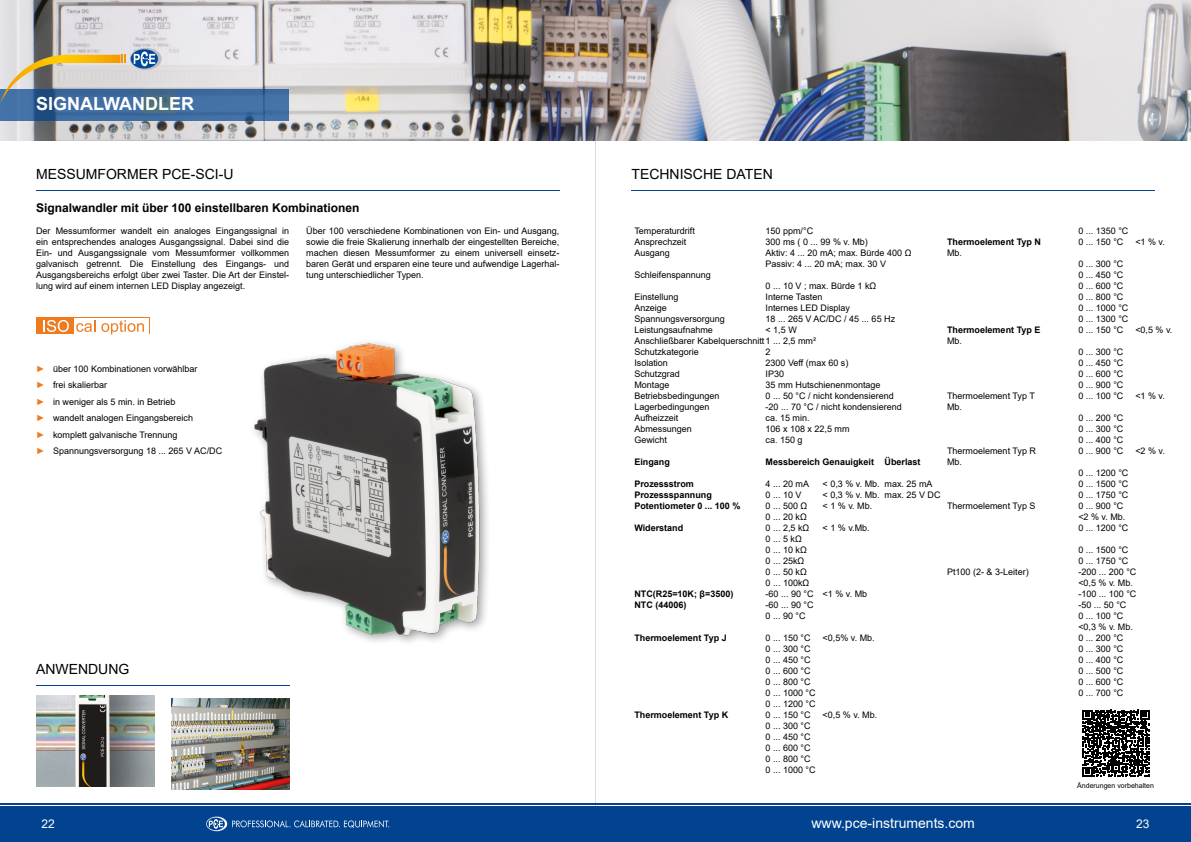
<style>
.page{position:relative;width:1191px;height:842px;background:#fff}
.page>*{position:absolute;margin:0;border:0;box-sizing:border-box;transform-origin:0 0}
.t1{font:700 18px "Arial";color:#fff}
.t2{font:14px "Arial";color:#000}
.t3{font:14px "Arial";color:#fff}
.t4{font:700 12px "Arial";color:#000}
.t5{font:12px "Arial";color:#fff}
.t6{font:9px/11px "Arial";color:#000}
.t7{font:700 9px "Arial";color:#000}
.t8{font:7px "Arial";color:#000}
.s1{color:#ef7b20}
</style>
<div class="page">
<hr style="left:595px;top:0;width:1px;height:842px;background:#dadada">
<div style="left:0;top:806px;width:1191px;height:36px;background:#01438f"></div>
<hr style="left:0;top:803px;width:1191px;height:1px;background:#01438f">
<hr style="left:631px;top:190px;width:524px;height:1px;background:#01438f">
<hr style="left:36px;top:190px;width:523px;height:1px;background:#01438f">
<div style="left:36px;top:317px;width:113px;height:17px;background:#ef7b20"></div>
<div style="left:74px;top:318px;width:75px;height:16px;background:#fff"></div>
<svg style="left:43px;top:320px;width:26px;height:12px"></svg>
<svg style="left:76px;top:320px;width:19px;height:12px"></svg>
<svg style="left:101px;top:320px;width:43px;height:14px"></svg>
<hr style="left:36px;top:685px;width:253px;height:1px;background:#01438f">
<svg style="left:206px;top:817px;width:183px;height:14px"></svg>
<img style="left:171px;top:698px;width:118px;height:92px">
<img style="left:0;top:0;width:1191px;height:140px">
<img style="left:36px;top:695px;width:118px;height:92px">
<img style="left:254px;top:342px;width:234px;height:301px">
<svg style="left:0;top:89px;width:289px;height:31px;background:#3f6c9d"></svg>
<svg style="left:1082px;top:710px;width:67px;height:67px"></svg>
<svg style="left:130px;top:48px;width:32px;height:22px"></svg>
<svg style="left:131px;top:49px;width:27px;height:20px"></svg>
<svg style="left:134px;top:51px;width:21px;height:16px"></svg>
<svg style="left:0;top:55px;width:126px;height:49px;background:#a3a79e"></svg>
<h1 class="t1" style="left:36px;top:91px;width:159px">SIGNALWANDLER</h1>
<h2 class="t2" style="left:36px;top:164px;width:199px">MESSUMFORMER PCE-SCI-U</h2>
<h3 class="t4" style="left:36px;top:199px;width:325px">Signalwandler mit über 100 einstellbaren Kombinationen</h3>
<p class="t6" style="left:36px;top:225px;width:255px;text-align:justify">Der Messumformer wandelt ein analoges Eingangssignal in ein entsprechendes analoges Ausgangssignal. Dabei sind die Ein- und Ausgangssignale vom Messumformer vollkommen galvanisch getrennt. Die Einstellung des Eingangs- und Ausgangsbereichs erfolgt über zwei Taster. Die Art der Einstel&shy;lung wird auf einem internen LED Display angezeigt.</p>
<p class="t6" style="left:306px;top:225px;width:255px;text-align:justify">Über 100 verschiedene Kombinationen von Ein- und Ausgang, sowie die freie Skalierung innerhalb der eingestellten Bereiche, machen diesen Messumformer zu einem universell einsetz&shy;baren Gerät und ersparen eine teure und aufwendige Lagerhal&shy;tung unterschiedlicher Typen.</p>
<p class="t6" style="left:36px;top:360px;width:188px;line-height:16.5px"><span class="s1">►</span> über 100 Kombinationen vorwählbar<br><span class="s1">►</span> frei skalierbar<br><span class="s1">►</span> in weniger als 5 min. in Betrieb<br><span class="s1">►</span> wandelt analogen Eingangsbereich<br><span class="s1">►</span> komplett galvanische Trennung<br><span class="s1">►</span> Spannungsversorgung 18 ... 265 V AC/DC</p>
<h2 class="t2" style="left:36px;top:659px;width:95px">ANWENDUNG</h2>
<h2 class="t2" style="left:631px;top:164px;width:143px">TECHNISCHE DATEN</h2>
<p class="t6" style="left:1078px;top:225px;width:52px">0 ... 1350 °C</p>
<p class="t6" style="left:634px;top:225px;width:62px">Temperaturdrift</p>
<p class="t6" style="left:765px;top:225px;width:49px">150 ppm/°C</p>
<p class="t6" style="left:634px;top:236px;width:54px">Ansprechzeit</p>
<p class="t6" style="left:765px;top:236px;width:104px">300 ms ( 0 ... 99 % v. Mb)</p>
<p class="t6" style="left:634px;top:247px;width:37px">Ausgang</p>
<p class="t6" style="left:765px;top:247px;width:147px">Aktiv: 4 ... 20 mA; max. Bürde 400 Ω<br>Passiv: 4 ... 20 mA; max. 30 V</p>
<p class="t6" style="left:634px;top:269px;width:78px">Schleifenspannung</p>
<p class="t6" style="left:765px;top:280px;width:112px">0 ... 10 V ; max. Bürde 1 kΩ</p>
<p class="t6" style="left:634px;top:291px;width:46px">Einstellung</p>
<p class="t6" style="left:765px;top:291px;width:58px">Interne Tasten</p>
<p class="t6" style="left:634px;top:302px;width:34px">Anzeige</p>
<p class="t6" style="left:765px;top:302px;width:86px">Internes LED Display</p>
<p class="t6" style="left:634px;top:313px;width:92px">Spannungsversorgung</p>
<p class="t6" style="left:765px;top:313px;width:131px">18 ... 265 V AC/DC / 45 ... 65 Hz</p>
<p class="t6" style="left:634px;top:324px;width:80px">Leistungsaufnahme</p>
<p class="t7" style="left:947px;top:235px;width:95px">Thermoelement Typ N</p>
<p class="t6" style="left:1078px;top:236px;width:47px">0 ... 150 °C</p>
<p class="t6" style="left:1135px;top:236px;width:31px">&lt;1 % v.</p>
<p class="t6" style="left:947px;top:247px;width:17px">Mb.</p>
<p class="t6" style="left:1078px;top:258px;width:52px">0 ... 300 °C<br>0 ... 450 °C<br>0 ... 600 °C<br>0 ... 800 °C<br>0 ... 1000 °C<br>0 ... 1300 °C</p>
<p class="t7" style="left:947px;top:323px;width:95px">Thermoelement Typ E</p>
<p class="t6" style="left:1078px;top:324px;width:47px">0 ... 150 °C</p>
<p class="t6" style="left:1135px;top:324px;width:39px">&lt;0,5 % v.</p>
<p class="t6" style="left:947px;top:335px;width:17px">Mb.</p>
<p class="t6" style="left:1078px;top:346px;width:47px;text-align:justify">0 ... 300 °C 0 ... 450 °C 0 ... 600 °C 0 ... 900 °C</p>
<p class="t6" style="left:947px;top:390px;width:89px">Thermoelement Typ T</p>
<p class="t6" style="left:1078px;top:390px;width:47px">0 ... 100 °C</p>
<p class="t6" style="left:1135px;top:390px;width:31px">&lt;1 % v.</p>
<p class="t6" style="left:947px;top:401px;width:17px">Mb.</p>
<p class="t6" style="left:1078px;top:412px;width:47px;text-align:justify">0 ... 200 °C 0 ... 300 °C 0 ... 400 °C</p>
<p class="t6" style="left:947px;top:445px;width:90px">Thermoelement Typ R</p>
<p class="t6" style="left:1078px;top:445px;width:47px">0 ... 900 °C</p>
<p class="t6" style="left:1135px;top:445px;width:31px">&lt;2 % v.</p>
<p class="t6" style="left:947px;top:456px;width:17px">Mb.</p>
<p class="t6" style="left:1078px;top:467px;width:52px;text-align:justify">0 ... 1200 °C 0 ... 1500 °C 0 ... 1750 °C</p>
<p class="t6" style="left:947px;top:500px;width:90px">Thermoelement Typ S</p>
<p class="t6" style="left:1078px;top:500px;width:52px">0 ... 900 °C &lt;2 % v. Mb.<br>0 ... 1200 °C</p>
<p class="t6" style="left:1078px;top:544px;width:52px">0 ... 1500 °C<br>0 ... 1750 °C</p>
<p class="t6" style="left:947px;top:566px;width:83px">Pt100 (2- &amp; 3-Leiter)</p>
<p class="t6" style="left:1078px;top:566px;width:60px">-200 ... 200 °C &lt;0,5 % v. Mb. -100 ... 100 °C -50 ... 50 °C<br>0 ... 100 °C &lt;0,3 % v. Mb.<br>0 ... 200 °C<br>0 ... 300 °C<br>0 ... 400 °C<br>0 ... 500 °C<br>0 ... 600 °C<br>0 ... 700 °C</p>
<p class="t6" style="left:634px;top:324px;width:183px;text-indent:131px">&lt; 1,5 W<br>Anschließbarer Kabelquerschnitt1 ... 2,5 mm²<br>Schutzkategorie</p>
<p class="t6" style="left:765px;top:346px;width:7px">2</p>
<p class="t6" style="left:634px;top:357px;width:35px">Isolation</p>
<p class="t6" style="left:765px;top:357px;width:84px">2300 Veff (max 60 s)</p>
<p class="t6" style="left:634px;top:368px;width:47px">Schutzgrad</p>
<p class="t6" style="left:765px;top:368px;width:20px">IP30</p>
<p class="t6" style="left:634px;top:379px;width:37px">Montage</p>
<p class="t6" style="left:765px;top:379px;width:117px">35 mm Hutschienenmontage</p>
<p class="t6" style="left:634px;top:390px;width:87px">Betriebsbedingungen</p>
<p class="t6" style="left:765px;top:390px;width:130px">0 ... 50 °C / nicht kondensierend</p>
<p class="t6" style="left:634px;top:401px;width:77px">Lagerbedingungen</p>
<p class="t6" style="left:765px;top:401px;width:138px">-20 ... 70 °C / nicht kondensierend</p>
<p class="t6" style="left:634px;top:412px;width:46px">Aufheizzeit</p>
<p class="t6" style="left:765px;top:412px;width:46px">ca. 15 min.</p>
<p class="t6" style="left:634px;top:423px;width:59px">Abmessungen</p>
<p class="t6" style="left:765px;top:423px;width:86px">106 x 108 x 22,5 mm</p>
<p class="t6" style="left:634px;top:434px;width:34px">Gewicht</p>
<p class="t6" style="left:765px;top:434px;width:39px">ca. 150 g</p>
<p class="t7" style="left:634px;top:455px;width:37px">Eingang</p>
<p class="t7" style="left:765px;top:455px;width:157px">Messbereich Genauigkeit Überlast</p>
<p class="t7" style="left:634px;top:477px;width:61px">Prozessstrom</p>
<p class="t6" style="left:765px;top:478px;width:45px">4 ... 20 mA</p>
<p class="t6" style="left:822px;top:478px;width:112px">&lt; 0,3 % v. Mb. max. 25 mA</p>
<p class="t7" style="left:634px;top:488px;width:79px">Prozessspannung</p>
<p class="t6" style="left:765px;top:489px;width:38px">0 ... 10 V</p>
<p class="t6" style="left:822px;top:489px;width:120px">&lt; 0,3 % v. Mb. max. 25 V DC</p>
<p class="t7" style="left:634px;top:499px;width:108px">Potentiometer 0 ... 100 %</p>
<p class="t6" style="left:765px;top:500px;width:43px">0 ... 500 Ω</p>
<p class="t6" style="left:822px;top:500px;width:51px">&lt;1%v.Mb.</p>
<p class="t6" style="left:765px;top:511px;width:43px">0 ... 20 kΩ</p>
<p class="t7" style="left:634px;top:521px;width:50px">Widerstand</p>
<p class="t6" style="left:765px;top:522px;width:45px">0 ... 2,5 kΩ</p>
<p class="t6" style="left:822px;top:522px;width:49px">&lt; 1 % v.Mb.</p>
<p class="t6" style="left:765px;top:533px;width:45px">0 ... 5 kΩ<br>0 ... 10 kΩ<br>0 ... 25kΩ<br>0 ... 50 kΩ<br>0 ... 100kΩ</p>
<p class="t7" style="left:634px;top:587px;width:101px">NTC(R25=10K; β=3500)</p>
<p class="t6" style="left:765px;top:588px;width:103px">-60 ... 90 °C &lt;1 % v. Mb</p>
<p class="t7" style="left:634px;top:598px;width:54px">NTC (44006)</p>
<p class="t6" style="left:765px;top:599px;width:50px">-60 ... 90 °C<br>0 ... 90 °C</p>
<p class="t7" style="left:634px;top:631px;width:94px">Thermoelement Typ J</p>
<p class="t6" style="left:765px;top:632px;width:47px">0 ... 150 °C</p>
<p class="t6" style="left:822px;top:632px;width:54px">&lt;0,5% v. Mb.</p>
<p class="t6" style="left:765px;top:643px;width:52px">0 ... 300 °C<br>0 ... 450 °C<br>0 ... 600 °C<br>0 ... 800 °C<br>0 ... 1000 °C<br>0 ... 1200 °C</p>
<p class="t7" style="left:634px;top:708px;width:95px">Thermoelement Typ K</p>
<p class="t6" style="left:765px;top:709px;width:47px">0 ... 150 °C</p>
<p class="t6" style="left:822px;top:709px;width:56px">&lt;0,5 % v. Mb.</p>
<p class="t6" style="left:765px;top:720px;width:52px">0 ... 300 °C<br>0 ... 450 °C<br>0 ... 600 °C<br>0 ... 800 °C<br>0 ... 1000 °C</p>
<p class="t8" style="left:1077px;top:781px;width:78px">Änderungen vorbehalten</p>
<h3 class="t5" style="left:42px;top:816px;width:15px">22</h3>
<h2 class="t3" style="left:811px;top:813px;width:165px">www.pce-instruments.com</h2>
<h3 class="t5" style="left:1136px;top:816px;width:15px">23</h3>
</div>
